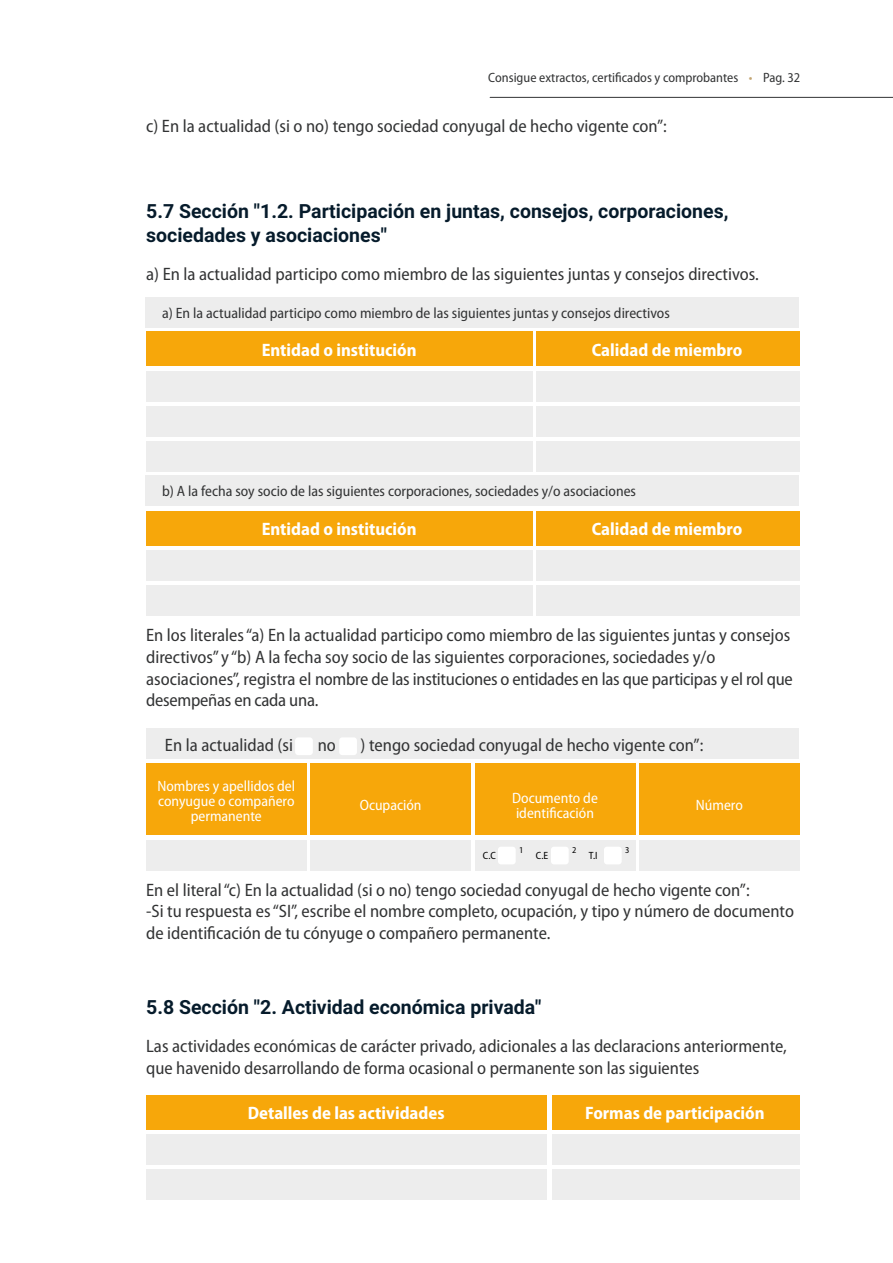
<style>
.page{position:relative;width:893px;height:1263px;background:#fff}
.page>*{position:absolute;margin:0;border:0;box-sizing:border-box;transform-origin:0 0}
.t1{font:700 19.5px/23.4px "Roboto";color:#061b2b}
.t2{font:semi-condensed 18px/21.6px "Myriad Pro";color:#323334}
.t3{font:700 semi-condensed 18px "Myriad Pro";color:#fff}
.t4{font:semi-condensed 15px "Myriad Pro";color:#323334}
.t5{font:semi-condensed 15px/15px "Myriad Pro";color:#fff;text-align:center}
.t6{font:semi-condensed 13.5px "Myriad Pro";color:#323334}
.t7{font:semi-condensed 10.5px "Myriad Pro";color:#000}
.t8{font:semi-condensed 9px "Myriad Pro";color:#000}
.s1{color:#c3a572}
</style>
<div class="page">
<hr style="left:490px;top:97px;width:403px;height:1px;background:#323334">
<div style="left:146px;top:332px;width:386px;height:34px;background:#f7a70a"></div>
<div style="left:536px;top:332px;width:263px;height:34px;background:#f7a70a"></div>
<div style="left:146px;top:371px;width:386px;height:30px;background:#ededed"></div>
<div style="left:536px;top:371px;width:263px;height:30px;background:#ededed"></div>
<div style="left:146px;top:406px;width:386px;height:30px;background:#ededed"></div>
<div style="left:536px;top:406px;width:263px;height:30px;background:#ededed"></div>
<div style="left:146px;top:441px;width:386px;height:31px;background:#ededed"></div>
<div style="left:536px;top:441px;width:263px;height:31px;background:#ededed"></div>
<div style="left:146px;top:297px;width:653px;height:31px;background:#ededed"></div>
<div style="left:146px;top:511px;width:386px;height:34px;background:#f7a70a"></div>
<div style="left:536px;top:511px;width:263px;height:34px;background:#f7a70a"></div>
<div style="left:146px;top:550px;width:386px;height:31px;background:#ededed"></div>
<div style="left:536px;top:550px;width:263px;height:31px;background:#ededed"></div>
<div style="left:146px;top:585px;width:386px;height:31px;background:#ededed"></div>
<div style="left:536px;top:585px;width:263px;height:31px;background:#ededed"></div>
<div style="left:146px;top:475px;width:653px;height:31px;background:#ededed"></div>
<div style="left:146px;top:1095px;width:401px;height:34px;background:#f7a70a"></div>
<div style="left:552px;top:1095px;width:247px;height:34px;background:#f7a70a"></div>
<div style="left:146px;top:1135px;width:401px;height:30px;background:#ededed"></div>
<div style="left:552px;top:1135px;width:247px;height:30px;background:#ededed"></div>
<div style="left:146px;top:1170px;width:401px;height:30px;background:#ededed"></div>
<div style="left:552px;top:1170px;width:247px;height:30px;background:#ededed"></div>
<div style="left:639px;top:764px;width:160px;height:71px;background:#f7a70a"></div>
<div style="left:639px;top:840px;width:160px;height:31px;background:#ededed"></div>
<div style="left:475px;top:764px;width:160px;height:71px;background:#f7a70a"></div>
<div style="left:475px;top:840px;width:160px;height:31px;background:#ededed"></div>
<div style="left:310px;top:764px;width:161px;height:71px;background:#f7a70a"></div>
<div style="left:310px;top:840px;width:161px;height:31px;background:#ededed"></div>
<div style="left:146px;top:764px;width:160px;height:71px;background:#f7a70a"></div>
<div style="left:146px;top:840px;width:160px;height:31px;background:#ededed"></div>
<div style="left:146px;top:729px;width:653px;height:30px;background:#ededed"></div>
<div style="left:295px;top:737px;width:18px;height:18px;background:#fff;border-radius:3px"></div>
<div style="left:339px;top:737px;width:18px;height:18px;background:#fff;border-radius:3px"></div>
<div style="left:498px;top:847px;width:18px;height:17px;background:#fff;border-radius:3px"></div>
<div style="left:551px;top:847px;width:18px;height:17px;background:#fff;border-radius:3px"></div>
<div style="left:604px;top:847px;width:18px;height:17px;background:#fff;border-radius:3px"></div>
<p class="t6" style="left:488px;top:70px;width:314px">Consigue extractos, certificados y comprobantes <span class="s1">•</span> Pag. 32</p>
<p class="t2" style="left:146px;top:115px;width:522px">c) En la actualidad (si o no) tengo sociedad conyugal de hecho vigente con”:</p>
<p class="t1" style="left:146px;top:199px;width:584px">5.7 Sección "1.2. Participación en juntas, consejos, corporaciones, sociedades y asociaciones"</p>
<p class="t2" style="left:146px;top:263px;width:614px">a) En la actualidad participo como miembro de las siguientes juntas y consejos directivos.</p>
<p class="t4" style="left:162px;top:305px;width:509px">a) En la actualidad participo como miembro de las siguientes juntas y consejos directivos</p>
<p class="t3" style="left:262px;top:338px;width:157px">Entidad o institución</p>
<p class="t3" style="left:592px;top:338px;width:152px">Calidad de miembro</p>
<p class="t4" style="left:162px;top:483px;width:475px">b) A la fecha soy socio de las siguientes corporaciones, sociedades y/o asociaciones</p>
<p class="t3" style="left:262px;top:517px;width:157px">Entidad o institución</p>
<p class="t3" style="left:592px;top:517px;width:152px">Calidad de miembro</p>
<p class="t2" style="left:146px;top:625px;width:648px">En los literales “a) En la actualidad participo como miembro de las siguientes juntas y consejos directivos” y “b) A la fecha soy socio de las siguientes corporaciones, sociedades y/o asociaciones”, registra el nombre de las instituciones o entidades en las que participas y el rol que desempeñas en cada una.</p>
<p class="t2" style="left:165px;top:735px;width:130px">En la actualidad (si</p>
<p class="t2" style="left:318px;top:735px;width:20px">no</p>
<p class="t2" style="left:361px;top:735px;width:344px">) tengo sociedad conyugal de hecho vigente con”:</p>
<p class="t5" style="left:157px;top:778px;width:139px">Nombres y apellidos del conyugue o compañero permanente</p>
<p class="t5" style="left:512px;top:791px;width:87px;text-align:left">Documento de identificación</p>
<p class="t5" style="left:360px;top:798px;width:63px">Ocupación</p>
<p class="t5" style="left:696px;top:798px;width:48px">Número</p>
<p class="t7" style="left:483px;top:849px;width:15px">C.C</p>
<p class="t8" style="left:519px;top:845px;width:6px">1</p>
<p class="t7" style="left:536px;top:849px;width:14px">C.E</p>
<p class="t8" style="left:572px;top:845px;width:6px">2</p>
<p class="t7" style="left:589px;top:849px;width:10px">T.I</p>
<p class="t8" style="left:625px;top:845px;width:6px">3</p>
<p class="t2" style="left:146px;top:879px;width:649px">En el literal “c) En la actualidad (si o no) tengo sociedad conyugal de hecho vigente con”:<br>-Si tu respuesta es “SI”, escribe el nombre completo, ocupación, y tipo y número de documento de identificación de tu cónyuge o compañero permanente.</p>
<p class="t1" style="left:146px;top:995px;width:397px">5.8 Sección "2. Actividad económica privada"</p>
<p class="t2" style="left:146px;top:1036px;width:642px">Las actividades económicas de carácter privado, adicionales a las declaracions anteriormente, que havenido desarrollando de forma ocasional o permanente son las siguientes</p>
<p class="t3" style="left:248px;top:1101px;width:198px">Detalles de las actividades</p>
<p class="t3" style="left:585px;top:1101px;width:181px">Formas de participación</p>
</div>
